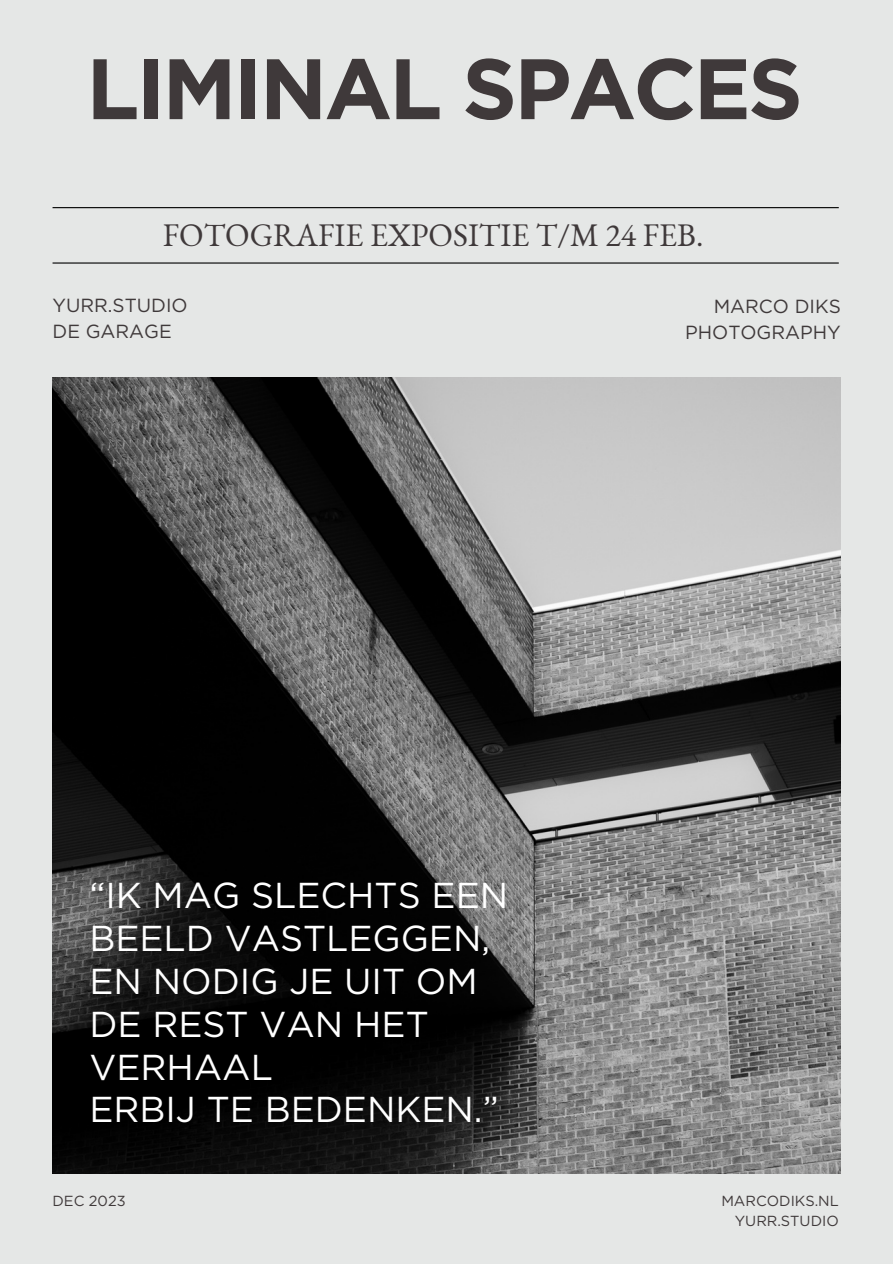
<style>
.page{position:relative;width:893px;height:1264px;background:#fff}
.page>*{position:absolute;margin:0;border:0;box-sizing:border-box;transform-origin:0 0}
.t1{font:700 85.5px "Gotham";letter-spacing:-.035em;color:#3f393a}
.t2{font:36px/42.8px "Gotham";color:#fff}
.t3{font:32.1px "EB Garamond";color:#3f393a}
.t4{font:18.9px "Gotham";color:#3f393a}
.t5{font:14.55px "Gotham";color:#3f393a}
</style>
<div class="page">
<div style="left:0;top:0;width:892px;height:1263px;background:#e5e7e6"></div>
<img style="left:53px;top:377px;width:787px;height:796px">
<hr style="left:53px;top:262px;width:785px;height:1px;background:#000">
<hr style="left:53px;top:207px;width:785px;height:1px;background:#000">
<p class="t1" style="left:86px;top:37px;width:718px">LIMINAL SPACES</p>
<p class="t3" style="left:163px;top:214px;width:542px">FOTOGRAFIE EXPOSITIE T/M 24 FEB.</p>
<p class="t4" style="left:53px;top:294px;width:137px">YURR.STUDIO</p>
<p class="t4" style="left:53px;top:320px;width:121px">DE GARAGE</p>
<p class="t4" style="left:713px;top:294px;width:129px">MARCO DIKS</p>
<p class="t4" style="left:685px;top:321px;width:157px">PHOTOGRAPHY</p>
<p class="t2" style="left:89px;top:874px;width:420px">“IK MAG SLECHTS EEN<br>BEELD VASTLEGGEN,</p>
<p class="t2" style="left:89px;top:959px;width:390px">EN NODIG JE UIT OM<br>DE REST VAN HET<br>VERHAAL</p>
<p class="t2" style="left:89px;top:1087px;width:411px">ERBIJ TE BEDENKEN.”</p>
<p class="t5" style="left:53px;top:1192px;width:75px">DEC 2023</p>
<p class="t5" style="left:721px;top:1192px;width:119px">MARCODIKS.NL</p>
<p class="t5" style="left:734px;top:1212px;width:105px">YURR.STUDIO</p>
</div>
